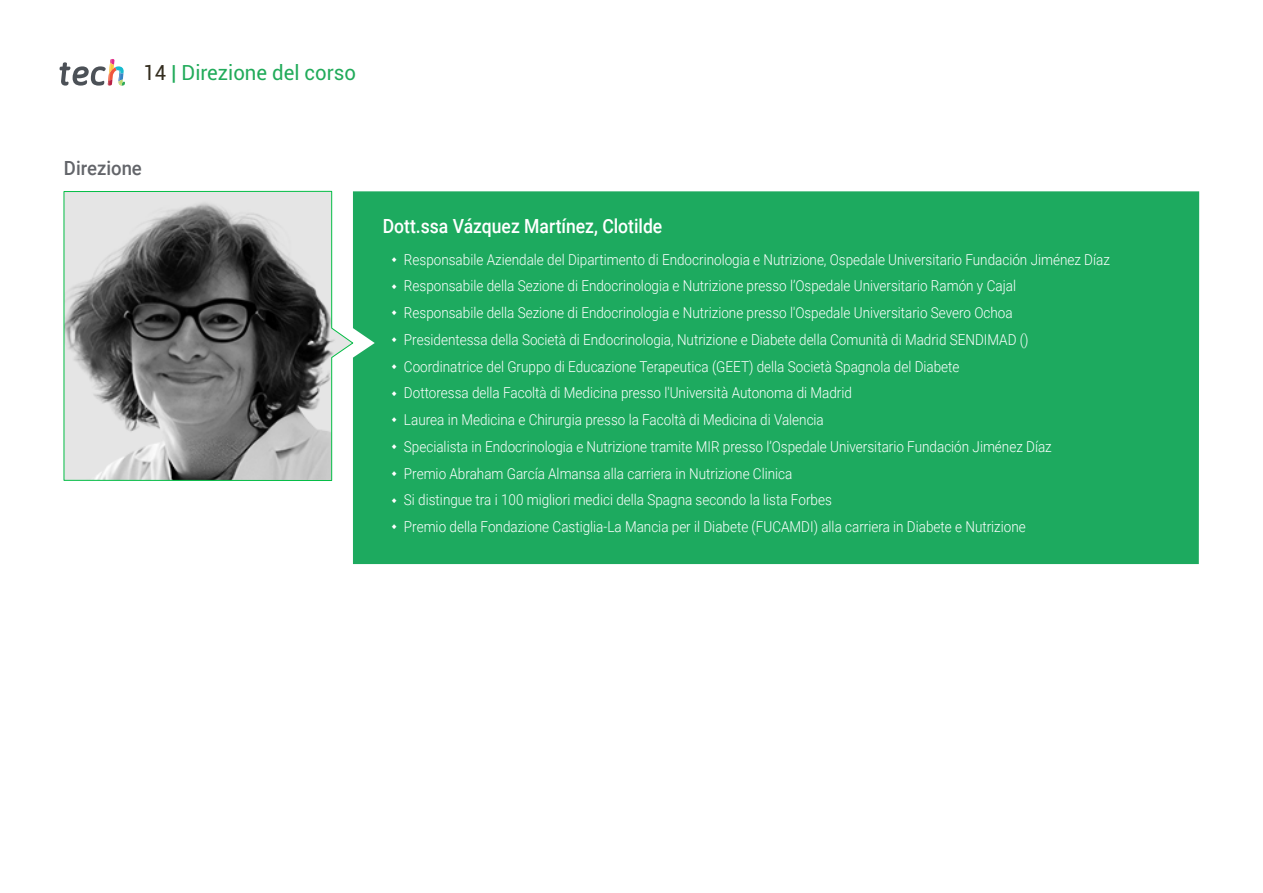
<style>
.page{position:relative;width:1263px;height:893px;background:#fff}
.page>*{position:absolute;margin:0;border:0;box-sizing:border-box;transform-origin:0 0}
.Sección___Pag{font:21px "Roboto";color:#21ab5a}
.Doc_Dirección_ok{font:500 19.5px "Roboto";color:#fff;scale:.9 1}
.Subtítulo_Pag{font:500 19.5px "Roboto";color:#63656a;scale:.95 1}
.t1{font:300 15px "Roboto";color:#fff;scale:.9 1}
.s1{color:#342d1f}
</style>
<div class="page">
<svg style="left:60px;top:59px;width:65px;height:27px"></svg>
<div style="left:353px;top:191px;width:846px;height:373px;background:#1daa5f"></div>
<svg style="left:64px;top:191px;width:289px;height:290px;background:#8e908f"></svg>
<svg style="left:392px;top:257px;width:5px;height:5px"></svg>
<svg style="left:392px;top:284px;width:5px;height:5px"></svg>
<svg style="left:392px;top:310px;width:5px;height:5px"></svg>
<svg style="left:392px;top:337px;width:5px;height:5px"></svg>
<svg style="left:392px;top:364px;width:5px;height:5px"></svg>
<svg style="left:392px;top:391px;width:5px;height:5px"></svg>
<svg style="left:392px;top:417px;width:5px;height:5px"></svg>
<svg style="left:392px;top:444px;width:5px;height:5px"></svg>
<svg style="left:392px;top:471px;width:5px;height:5px"></svg>
<svg style="left:392px;top:498px;width:5px;height:5px"></svg>
<svg style="left:392px;top:524px;width:5px;height:5px"></svg>
<p class="Sección___Pag" style="left:144px;top:57px;width:214px"><span class="s1">14</span> | Direzione del corso</p>
<p class="Subtítulo_Pag" style="left:64px;top:155px;width:84px">Direzione</p>
<p class="Doc_Dirección_ok" style="left:383px;top:212px;width:312px">Dott.ssa Vázquez Martínez, Clotilde</p>
<p class="t1" style="left:404px;top:249px;width:786px">Responsabile Aziendale del Dipartimento di Endocrinologia e Nutrizione, Ospedale Universitario Fundación Jiménez Díaz</p>
<p class="t1" style="left:404px;top:275px;width:681px">Responsabile della Sezione di Endocrinologia e Nutrizione presso l’Ospedale Universitario Ramón y Cajal</p>
<p class="t1" style="left:404px;top:302px;width:678px">Responsabile della Sezione di Endocrinologia e Nutrizione presso l'Ospedale Universitario Severo Ochoa</p>
<p class="t1" style="left:404px;top:329px;width:695px">Presidentessa della Società di Endocrinologia, Nutrizione e Diabete della Comunità di Madrid SENDIMAD ()</p>
<p class="t1" style="left:404px;top:356px;width:619px">Coordinatrice del Gruppo di Educazione Terapeutica (GEET) della Società Spagnola del Diabete</p>
<p class="t1" style="left:404px;top:382px;width:499px">Dottoressa della Facoltà di Medicina presso l'Università Autonoma di Madrid</p>
<p class="t1" style="left:404px;top:409px;width:468px">Laurea in Medicina e Chirurgia presso la Facoltà di Medicina di Valencia</p>
<p class="t1" style="left:404px;top:436px;width:721px">Specialista in Endocrinologia e Nutrizione tramite MIR presso l’Ospedale Universitario Fundación Jiménez Díaz</p>
<p class="t1" style="left:404px;top:463px;width:433px">Premio Abraham García Almansa alla carriera in Nutrizione Clinica</p>
<p class="t1" style="left:404px;top:489px;width:477px">Si distingue tra i 100 migliori medici della Spagna secondo la lista Forbes</p>
<p class="t1" style="left:404px;top:516px;width:692px">Premio della Fondazione Castiglia-La Mancia per il Diabete (FUCAMDI) alla carriera in Diabete e Nutrizione</p>
</div>
